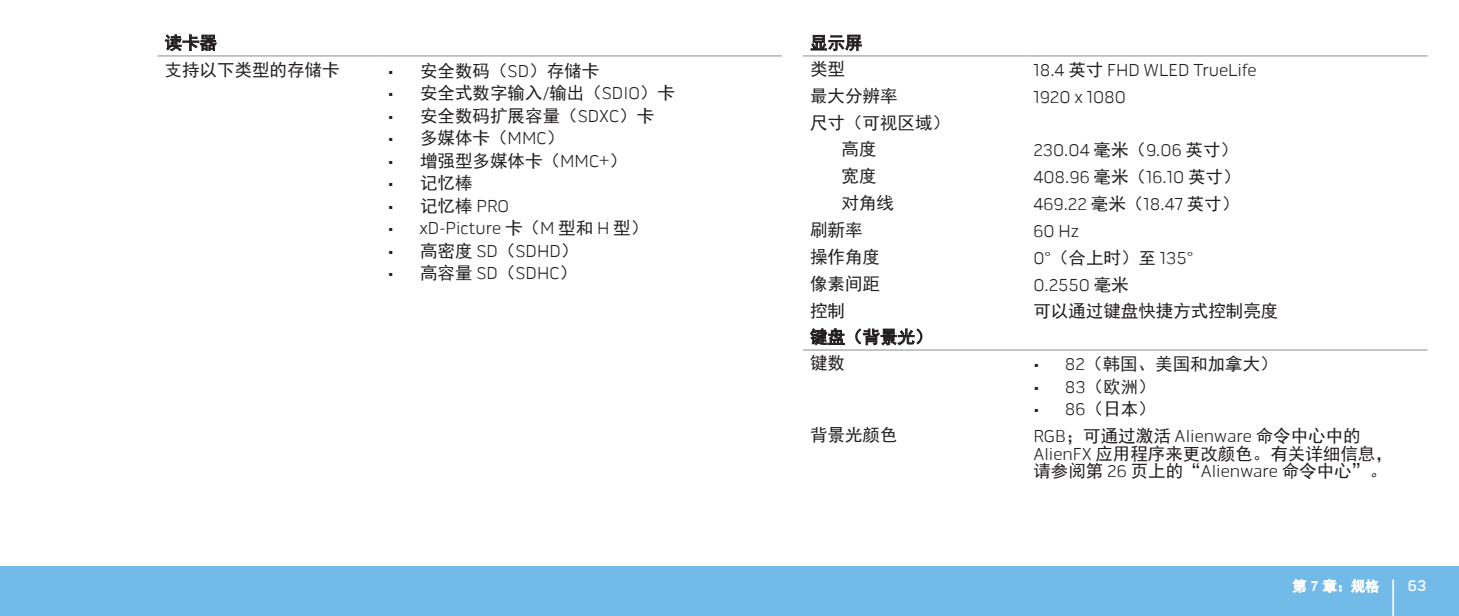
<style>
.page{position:relative;width:1459px;height:616px;background:#fff}
.page>*{position:absolute;margin:0;border:0;box-sizing:border-box;transform-origin:0 0}
.t1{font:17.5px/26.1px "Sim Hei";color:#231f20}
.t2{font:300 17.5px "Pill Alt 600 mg";color:#231f20}
.t3{font:500 15.75px "Pill Alt 600 mg";color:#fff}
.s1{font-family:"Pill Alt 600 mg";font-weight:300}
.s2{font-family:"Sim Hei";font-weight:400}
.s3{font-style:italic}
</style>
<div class="page">
<div style="left:0;top:566px;width:1458px;height:49px;background:#72bbe8"></div>
<hr style="left:1392px;top:579px;width:2px;height:36px;background:#fff">
<svg style="left:1292px;top:578px;width:14px;height:14px"></svg>
<svg style="left:1322px;top:578px;width:19px;height:14px"></svg>
<svg style="left:1350px;top:578px;width:29px;height:14px"></svg>
<hr style="left:158px;top:55px;width:223px;height:2px;background:#bcbdc0">
<hr style="left:381px;top:55px;width:401px;height:2px;background:#bcbdc0">
<svg style="left:165px;top:34px;width:52px;height:17px"></svg>
<hr style="left:803px;top:55px;width:223px;height:2px;background:#bcbdc0">
<hr style="left:1026px;top:55px;width:401px;height:2px;background:#bcbdc0">
<svg style="left:810px;top:35px;width:51px;height:16px"></svg>
<hr style="left:803px;top:349px;width:223px;height:1px;background:#bcbdc0">
<hr style="left:1026px;top:349px;width:401px;height:1px;background:#bcbdc0">
<svg style="left:810px;top:328px;width:35px;height:17px"></svg>
<svg style="left:855px;top:328px;width:67px;height:17px"></svg>
<p class="t1" style="left:164px;top:29px;width:176px;line-height:26.9px">读卡器<br>支持以下类型的存储卡</p>
<p class="t1" style="left:388px;top:57px;width:213px"><span class="s1">•</span> 安全数码（<span class="s1">SD</span>）存储卡</p>
<p class="t1" style="left:388px;top:80px;width:288px"><span class="s1">•</span> 安全式数字输入<span class="s1">/</span>输出（<span class="s1">SDIO</span>）卡</p>
<p class="t1" style="left:388px;top:102px;width:268px"><span class="s1">•</span> 安全数码扩展容量（<span class="s1">SDXC</span>）卡</p>
<p class="t1" style="left:388px;top:125px;width:178px"><span class="s1">•</span> 多媒体卡（<span class="s1">MMC</span>）</p>
<p class="t1" style="left:388px;top:147px;width:240px"><span class="s1">•</span> 增强型多媒体卡（<span class="s1">MMC+</span>）</p>
<p class="t1" style="left:388px;top:170px;width:86px"><span class="s1">•</span> 记忆棒</p>
<p class="t2" style="left:388px;top:195px;width:123px">• <span class="s2">记忆棒</span> PRO</p>
<p class="t2" style="left:388px;top:218px;width:262px">• xD-Picture <span class="s2">卡（</span>M <span class="s2">型和</span> H <span class="s2">型）</span></p>
<p class="t2" style="left:388px;top:240px;width:192px">• <span class="s2">高密度</span> SD<span class="s2">（</span>SDHD<span class="s2">）</span></p>
<p class="t2" style="left:388px;top:263px;width:191px">• <span class="s2">高容量</span> SD<span class="s2">（</span>SDHC<span class="s2">）</span></p>
<p class="t1" style="left:810px;top:30px;width:54px">显示屏类型</p>
<p class="t2" style="left:1033px;top:60px;width:225px">18.4 <span class="s2">英寸</span> FHD WLED TrueLife</p>
<p class="t1" style="left:810px;top:83px;width:89px">最大分辨率</p>
<p class="t2" style="left:1033px;top:87px;width:94px">1920 x 1080</p>
<p class="t1" style="left:841px;top:110px;width:110px;text-indent:-32px">尺寸（可视区域）高度</p>
<p class="t2" style="left:1033px;top:140px;width:206px">230.04 <span class="s2">毫米（</span>9.06 <span class="s2">英寸）</span></p>
<p class="t1" style="left:841px;top:163px;width:36px">宽度</p>
<p class="t2" style="left:1033px;top:167px;width:209px">408.96 <span class="s2">毫米（</span>16.10 <span class="s2">英寸）</span></p>
<p class="t1" style="left:841px;top:190px;width:54px">对角线</p>
<p class="t2" style="left:1033px;top:194px;width:207px">469.22 <span class="s2">毫米（</span>18.47 <span class="s2">英寸）</span></p>
<p class="t1" style="left:810px;top:216px;width:54px">刷新率</p>
<p class="t2" style="left:1033px;top:221px;width:48px">60 Hz</p>
<p class="t1" style="left:810px;top:243px;width:71px">操作角度</p>
<p class="t2" style="left:1033px;top:248px;width:161px">0°<span class="s2">（合上时）至</span> 135°</p>
<p class="t1" style="left:810px;top:270px;width:71px">像素间距</p>
<p class="t2" style="left:1033px;top:274px;width:97px">0.2550 <span class="s2">毫米</span></p>
<p class="t1" style="left:810px;top:297px;width:36px">控制</p>
<p class="t1" style="left:1033px;top:297px;width:246px">可以通过键盘快捷方式控制亮度</p>
<p class="t1" style="left:810px;top:323px;width:124px">键盘（背景光）键数</p>
<p class="t1" style="left:1033px;top:350px;width:246px"><span class="s1">• 82</span>（韩国、美国和加拿大）</p>
<p class="t1" style="left:1033px;top:373px;width:124px"><span class="s1">• 83</span>（欧洲）</p>
<p class="t1" style="left:1033px;top:395px;width:124px"><span class="s1">• 86</span>（日本）</p>
<p class="t1" style="left:810px;top:421px;width:89px">背景光颜色</p>
<p class="t2" style="left:1033px;top:425px;width:329px">RGB<span class="s2">；可通过激活</span> Alienware <span class="s2">命令中心中的</span></p>
<p class="t1" style="left:1033px;top:444px;width:361px;line-height:17.5px"><span class="s1">AlienFX</span> 应用程序来更改颜色。有关详细信息，请参阅第 <span class="s1">26</span> 页上的“<span class="s1">Alienware</span> 命令中心”<span class="s3">。</span></p>
<p class="t3" style="left:1407px;top:576px;width:20px">63</p>
</div>
